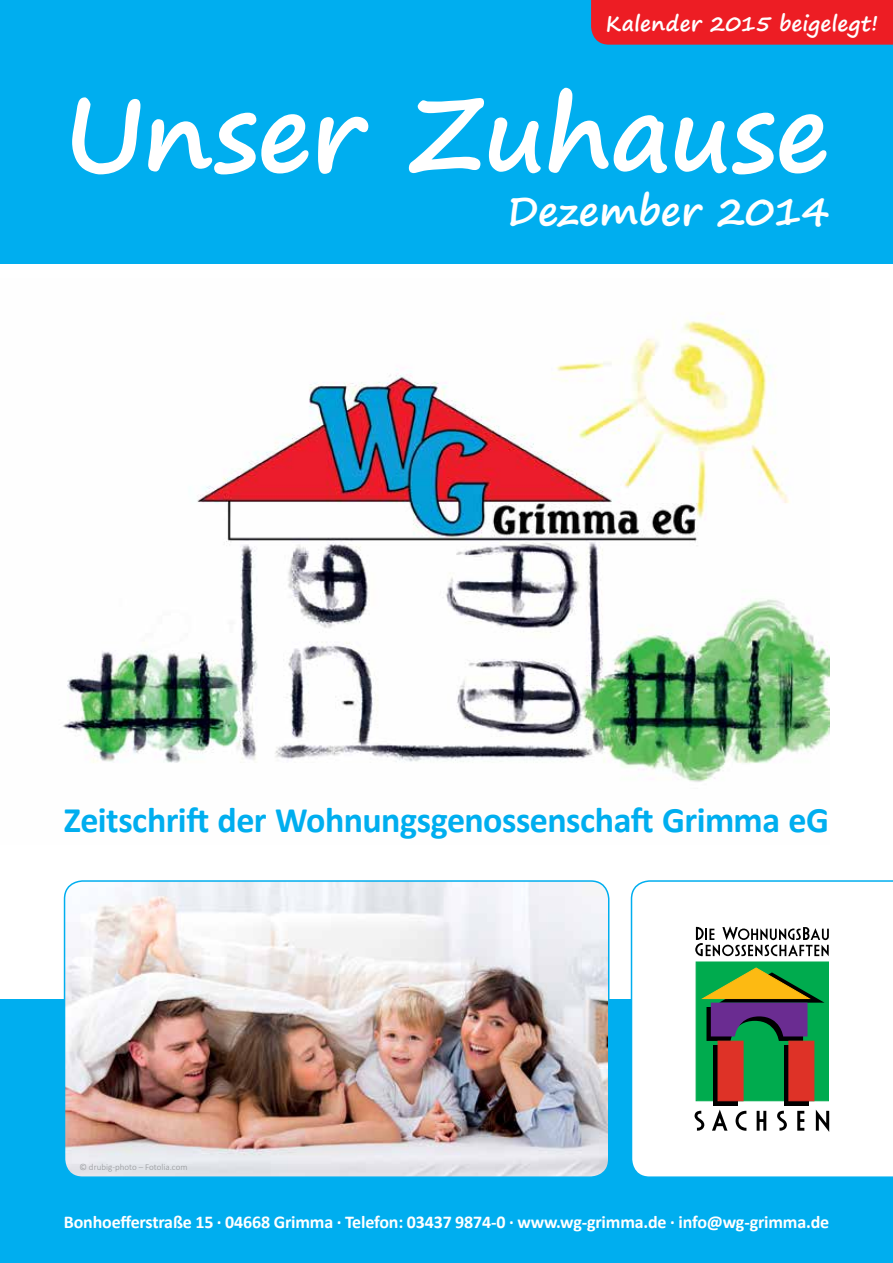
<style>
.page{position:relative;width:893px;height:1263px;background:#fff}
.page>*{position:absolute;margin:0;border:0;box-sizing:border-box;transform-origin:0 0}
.t1{font:700 103.5px "Segoe Print";letter-spacing:-.005em;color:#fff}
.t2{font:700 39px "Segoe Print";letter-spacing:.005em;color:#fff}
.t3{font:700 36px "Calibri";letter-spacing:-.015em;color:#00aeef}
.t4{font:700 21px "Segoe Print";letter-spacing:.01em;color:#fff}
.t5{font:700 18px "Calibri";letter-spacing:-.01em;color:#fff}
.t6{font:300 9px "Calibri";color:#939598}
</style>
<div class="page">
<div style="left:0;top:999px;width:893px;height:264px;background:#00aeef"></div>
<div style="left:0;top:0;width:893px;height:264px;background:#00aeef"></div>
<img style="left:63px;top:313px;width:766px;height:469px">
<img style="left:65px;top:881px;width:544px;height:294px">
<div style="left:64px;top:880px;width:545px;height:298px;border:2px solid #00aeef;border-radius:18px"></div>
<div style="left:631px;top:880px;width:262px;height:297px;background:#fff"></div>
<div style="left:696px;top:962px;width:133px;height:139px;background:#00ab4e;border:1px solid #00ab4e"></div>
<div style="left:784px;top:1045px;width:24px;height:61px;background:#000"></div>
<svg style="left:713px;top:1045px;width:24px;height:61px"></svg>
<svg style="left:695px;top:926px;width:134px;height:31px"></svg>
<svg style="left:702px;top:967px;width:122px;height:74px"></svg>
<div style="left:718px;top:1041px;width:25px;height:60px;background:#de3227;border:1px solid #de3227"></div>
<div style="left:788px;top:1041px;width:26px;height:60px;background:#de3227;border:1px solid #de3227"></div>
<svg style="left:694px;top:1111px;width:10px;height:20px"></svg>
<svg style="left:712px;top:1109px;width:15px;height:22px"></svg>
<svg style="left:736px;top:1111px;width:10px;height:20px"></svg>
<svg style="left:757px;top:1111px;width:9px;height:20px"></svg>
<svg style="left:777px;top:1111px;width:10px;height:20px"></svg>
<svg style="left:797px;top:1111px;width:7px;height:20px"></svg>
<svg style="left:816px;top:1109px;width:13px;height:23px"></svg>
<div style="left:591px;top:0;width:302px;height:45px;background:#ed1d24"></div>
<p class="t4" style="left:606px;top:4px;width:274px">Kalender 2015 beigelegt!</p>
<h1 class="t1" style="left:64px;top:40px;width:767px">Unser Zuhause</h1>
<h2 class="t2" style="left:507px;top:175px;width:323px">Dezember 2014</h2>
<h3 class="t3" style="left:64px;top:797px;width:767px">Zeitschrift der Wohnungsgenossenschaft Grimma eG</h3>
<p class="t6" style="left:79px;top:1161px;width:110px">© drubig-photo – Fotolia.com</p>
<p class="t5" style="left:64px;top:1210px;width:767px">Bonhoefferstraße 15 ∙ 04668 Grimma ∙ Telefon: 03437 9874-0 ∙ www.wg-grimma.de ∙ info@wg-grimma.de</p>
</div>
